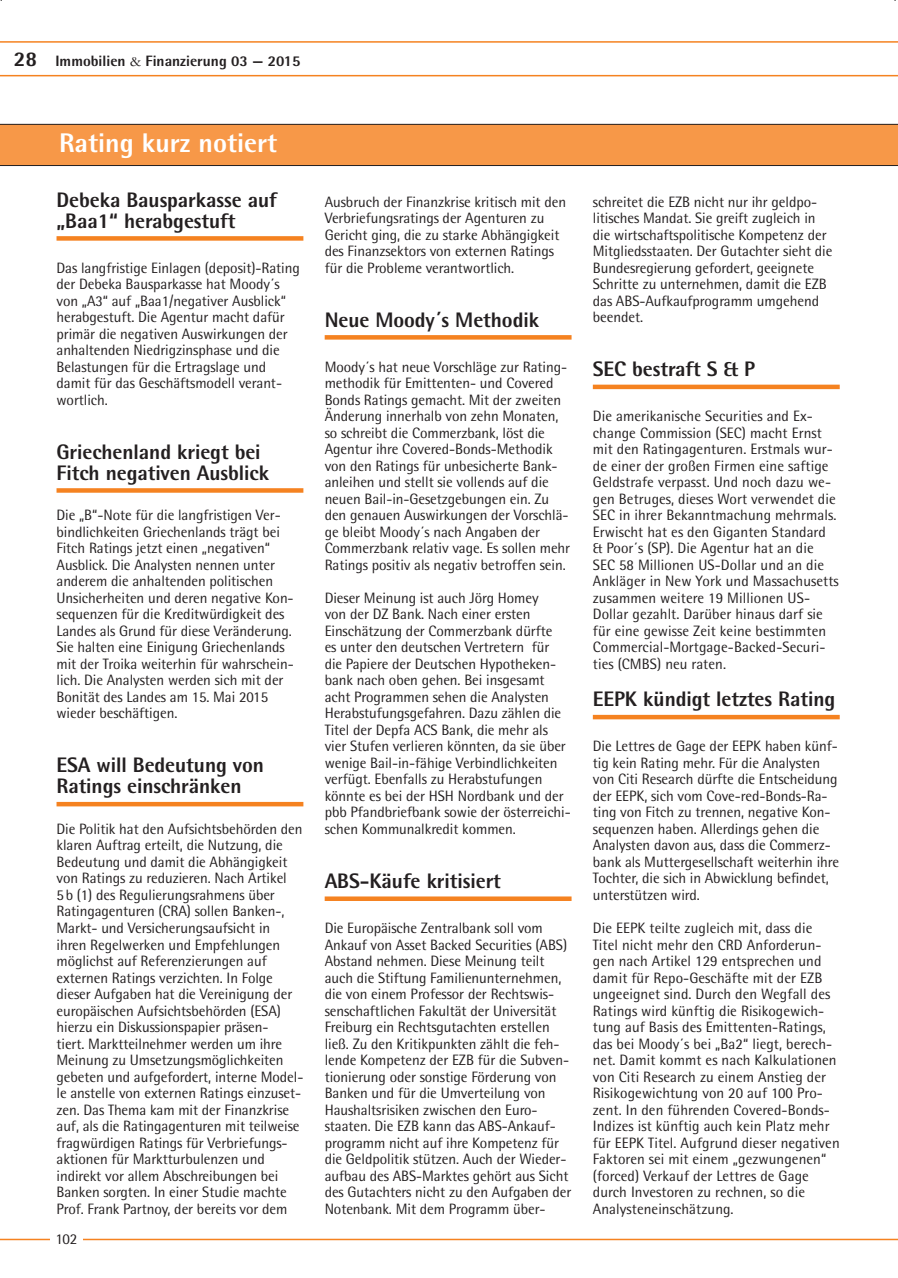
<style>
.page{position:relative;width:898px;height:1278px;background:#fff}
.page>*{position:absolute;margin:0;border:0;box-sizing:border-box;transform-origin:0 0}
.t1{font:800 27px "Rotis Semi Sans";color:#fff}
.t2{font:800 21px/21px "Rotis Semi Sans";letter-spacing:-.005em;color:#231f20}
.t3{font:15px/16.5px "Rotis Semi Sans";letter-spacing:-.005em;color:#231f20}
.t4{font:800 15px "Rotis Semi Sans";color:#231f20}
.s1{font-family:"Garamond";font-weight:400}
</style>
<div class="page">
<div style="left:0;top:124px;width:897px;height:42px;background:#f79848"></div>
<hr style="left:0;top:1238px;width:897px;height:1px;background:#f58220">
<div style="left:56px;top:236px;width:247px;height:5px;background:#f58220"></div>
<svg style="left:56px;top:488px;width:247px;height:4px"></svg>
<div style="left:56px;top:801px;width:247px;height:5px;background:#f58220"></div>
<svg style="left:324px;top:335px;width:247px;height:4px"></svg>
<svg style="left:324px;top:896px;width:247px;height:4px"></svg>
<div style="left:592px;top:384px;width:247px;height:5px;background:#f58220"></div>
<div style="left:592px;top:714px;width:247px;height:5px;background:#f58220"></div>
<div style="left:50px;top:1223px;width:32px;height:31px;background:#fff"></div>
<svg style="left:0;top:41px;width:897px;height:35px"></svg>
<h2 class="t2" style="left:14px;top:47px;width:25px">28</h2>
<p class="t4" style="left:55px;top:51px;width:246px">Immobilien <span class="s1">&amp;</span> Finanzierung 03 — 2015</p>
<h1 class="t1" style="left:59px;top:126px;width:219px">Rating kurz notiert</h1>
<h2 class="t2" style="left:56px;top:188px;width:222px">Debeka Bausparkasse auf „Baa1“ herabgestuft</h2>
<p class="t3" style="left:56px;top:259px;width:245px">Das langfristige Einlagen (deposit)-Rating der Debeka Bausparkasse hat Moody´s von „A3“ auf „Baa1/negativer Ausblick“ herabgestuft. Die Agentur macht dafür primär die negativen Auswirkungen der anhaltenden Niedrigzinsphase und die Belastungen für die Ertragslage und damit für das Geschäftsmodell verant&shy;wortlich.</p>
<h2 class="t2" style="left:56px;top:440px;width:214px">Griechenland kriegt bei<br>Fitch negativen Ausblick</h2>
<p class="t3" style="left:56px;top:506px;width:239px">Die „B“-Note für die langfristigen Ver&shy;bindlichkeiten Griechenlands trägt bei Fitch Ratings jetzt einen „negativen“ Ausblick. Die Analysten nennen unter anderem die anhaltenden politischen Unsicherheiten und deren negative Kon&shy;sequenzen für die Kreditwürdigkeit des Landes als Grund für diese Veränderung.<br>Sie halten eine Einigung Griechenlands mit der Troika weiterhin für wahrschein&shy;lich. Die Analysten werden sich mit der Bonität des Landes am 15. Mai 2015 wieder beschäftigen.</p>
<h2 class="t2" style="left:56px;top:754px;width:209px">ESA will Bedeutung von<br>Ratings einschränken</h2>
<p class="t3" style="left:56px;top:820px;width:248px">Die Politik hat den Aufsichtsbehörden den klaren Auftrag erteilt, die Nutzung, die Bedeutung und damit die Abhängigkeit von Ratings zu reduzieren. Nach Artikel 5b (1) des Regulierungsrahmens über Ratingagenturen (CRA) sollen Banken-, Markt- und Versicherungsaufsicht in ihren Regelwerken und Empfehlungen möglichst auf Referenzierungen auf externen Ratings verzichten. In Folge dieser Aufgaben hat die Vereinigung der europäischen Aufsichtsbehörden (ESA) hierzu ein Diskussionspapier präsen-<br>tiert. Marktteilnehmer werden um ihre Meinung zu Umsetzungsmöglichkeiten gebeten und aufgefordert, interne Model&shy;le anstelle von externen Ratings einzuset&shy;zen. Das Thema kam mit der Finanzkrise auf, als die Ratingagenturen mit teilweise fragwürdigen Ratings für Verbriefungs&shy;aktionen für Marktturbulenzen und indirekt vor allem Abschreibungen bei Banken sorgten. In einer Studie machte Prof. Frank Partnoy, der bereits vor dem</p>
<p class="t3" style="left:55px;top:1229px;width:23px">102</p>
<p class="t3" style="left:324px;top:193px;width:243px">Ausbruch der Finanzkrise kritisch mit den Verbriefungsratings der Agenturen zu Gericht ging, die zu starke Abhängigkeit des Finanzsektors von externen Ratings für die Probleme verantwortlich.</p>
<h2 class="t2" style="left:324px;top:308px;width:216px">Neue Moody´s Methodik</h2>
<p class="t3" style="left:324px;top:358px;width:247px">Moody´s hat neue Vorschläge zur Rating&shy;methodik für Emittenten- und Covered Bonds Ratings gemacht. Mit der zweiten Änderung innerhalb von zehn Monaten, so schreibt die Commerzbank, löst die Agentur ihre Covered-Bonds-Methodik von den Ratings für unbesicherte Bank&shy;anleihen und stellt sie vollends auf die neuen Bail-in-Gesetzgebungen ein. Zu den genauen Auswirkungen der Vorschlä&shy;ge bleibt Moody´s nach Angaben der Commerzbank relativ vage. Es sollen mehr Ratings positiv als negativ betroffen sein.</p>
<p class="t3" style="left:324px;top:589px;width:247px">Dieser Meinung ist auch Jörg Homey<br>von der DZ Bank. Nach einer ersten Einschätzung der Commerzbank dürfte<br>es unter den deutschen Vertretern für<br>die Papiere der Deutschen Hypotheken&shy;bank nach oben gehen. Bei insgesamt acht Programmen sehen die Analysten Herabstufungsgefahren. Dazu zählen die Titel der Depfa ACS Bank, die mehr als vier Stufen verlieren könnten, da sie über wenige Bail-in-fähige Verbindlichkeiten verfügt. Ebenfalls zu Herabstufungen könnte es bei der HSH Nordbank und der pbb Pfandbriefbank sowie der österreichi&shy;schen Kommunalkredit kommen.</p>
<h2 class="t2" style="left:324px;top:869px;width:178px">ABS-Käufe kritisiert</h2>
<p class="t3" style="left:324px;top:919px;width:248px">Die Europäische Zentralbank soll vom Ankauf von Asset Backed Securities (ABS)<br>Abstand nehmen. Diese Meinung teilt auch die Stiftung Familienunternehmen, die von einem Professor der Rechtswis&shy;senschaftlichen Fakultät der Universität Freiburg ein Rechtsgutachten erstellen ließ. Zu den Kritikpunkten zählt die feh&shy;lende Kompetenz der EZB für die Subven&shy;tionierung oder sonstige Förderung von Banken und für die Umverteilung von Haushaltsrisiken zwischen den Euro&shy;staaten. Die EZB kann das ABS-Ankauf&shy;programm nicht auf ihre Kompetenz für die Geldpolitik stützen. Auch der Wieder&shy;aufbau des ABS-Marktes gehört aus Sicht des Gutachters nicht zu den Aufgaben der Notenbank. Mit dem Programm über-</p>
<p class="t3" style="left:592px;top:193px;width:241px">schreitet die EZB nicht nur ihr geldpo&shy;litisches Mandat. Sie greift zugleich in die wirtschaftspolitische Kompetenz der Mitgliedsstaaten. Der Gutachter sieht die Bundesregierung gefordert, geeignete Schritte zu unternehmen, damit die EZB das ABS-Aufkaufprogramm umgehend beendet.</p>
<h2 class="t2" style="left:592px;top:358px;width:164px">SEC bestraft S &amp; P</h2>
<p class="t3" style="left:592px;top:407px;width:247px">Die amerikanische Securities and Ex&shy;change Commission (SEC) macht Ernst mit den Ratingagenturen. Erstmals wur&shy;de einer der großen Firmen eine saftige Geldstrafe verpasst. Und noch dazu we&shy;gen Betruges, dieses Wort verwendet die SEC in ihrer Bekanntmachung mehrmals.<br>Erwischt hat es den Giganten Standard &amp; Poor´s (SP). Die Agentur hat an die SEC 58 Millionen US-Dollar und an die Ankläger in New York und Massachusetts zusammen weitere 19 Millionen US-Dollar gezahlt. Darüber hinaus darf sie für eine gewisse Zeit keine bestimmten Commercial-Mortgage-Backed-Securi&shy;ties (CMBS) neu raten.</p>
<h2 class="t2" style="left:592px;top:688px;width:244px">EEPK kündigt letztes Rating</h2>
<p class="t3" style="left:592px;top:737px;width:248px">Die Lettres de Gage der EEPK haben künf&shy;tig kein Rating mehr. Für die Analysten von Citi Research dürfte die Entscheidung der EEPK, sich vom Cove-red-Bonds-Ra&shy;ting von Fitch zu trennen, negative Kon&shy;sequenzen haben. Allerdings gehen die Analysten davon aus, dass die Commerz&shy;bank als Muttergesellschaft weiterhin ihre Tochter, die sich in Abwicklung befindet, unterstützen wird.</p>
<p class="t3" style="left:592px;top:919px;width:248px">Die EEPK teilte zugleich mit, dass die Titel nicht mehr den CRD Anforderun&shy;gen nach Artikel 129 entsprechen und damit für Repo-Geschäfte mit der EZB ungeeignet sind. Durch den Wegfall des Ratings wird künftig die Risikogewich&shy;tung auf Basis des Emittenten-Ratings, das bei Moody´s bei „Ba2“ liegt, berech&shy;net. Damit kommt es nach Kalkulationen von Citi Research zu einem Anstieg der Risikogewichtung von 20 auf 100 Pro&shy;zent. In den führenden Covered-Bonds-Indizes ist künftig auch kein Platz mehr für EEPK Titel. Aufgrund dieser negativen Faktoren sei mit einem „gezwungenen“ (forced) Verkauf der Lettres de Gage durch Investoren zu rechnen, so die Analysteneinschätzung.</p>
</div>
